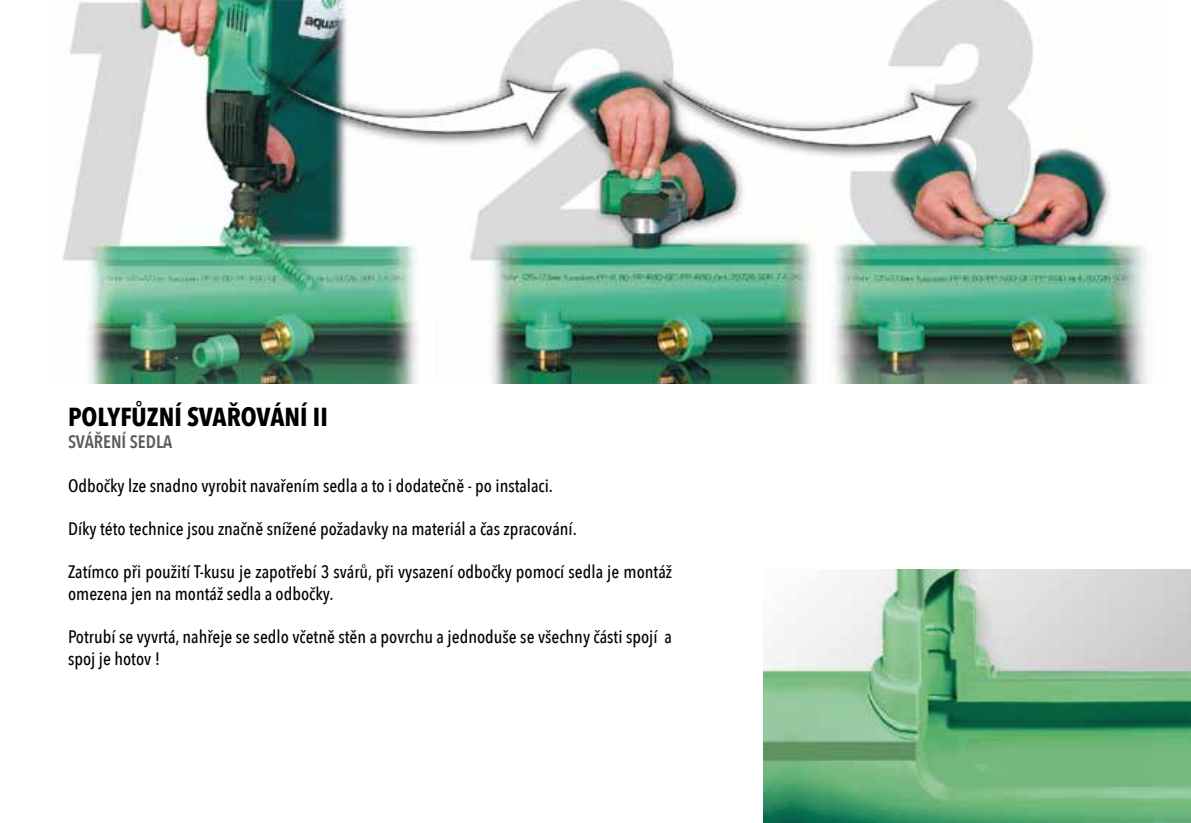
<style>
.page{position:relative;width:1191px;height:823px;background:#fff}
.page>*{position:absolute;margin:0;border:0;box-sizing:border-box;transform-origin:0 0}
.t1{font:700 26px "Avenir Next Condensed";color:#000}
.t2{font:500 18px/21.6px "Avenir Next Condensed";color:#000}
.t3{font:600 18px "Avenir Next Condensed";color:#585c5d}
</style>
<div class="page">
<img style="left:62px;top:0;width:1085px;height:383px">
<img style="left:763px;top:569px;width:428px;height:253px">
<h1 class="t1" style="left:68px;top:401px;width:261px">POLYFŮZNÍ SVAŘOVÁNÍ II</h1>
<p class="t3" style="left:68px;top:426px;width:106px">SVÁŘENÍ SEDLA</p>
<p class="t2" style="left:68px;top:474px;width:486px">Odbočky lze snadno vyrobit navařením sedla a to i dodatečně - po instalaci.</p>
<p class="t2" style="left:68px;top:517px;width:510px">Díky této technice jsou značně snížené požadavky na materiál a čas zpracování.</p>
<p class="t2" style="left:68px;top:561px;width:605px">Zatímco při použití T-kusu je zapotřebí 3 svárů, při vysazení odbočky pomocí sedla je montáž omezena jen na montáž sedla a odbočky.</p>
<p class="t2" style="left:68px;top:625px;width:605px">Potrubí se vyvrtá, nahřeje se sedlo včetně stěn a povrchu a jednoduše se všechny části spojí a spoj je hotov !</p>
</div>
